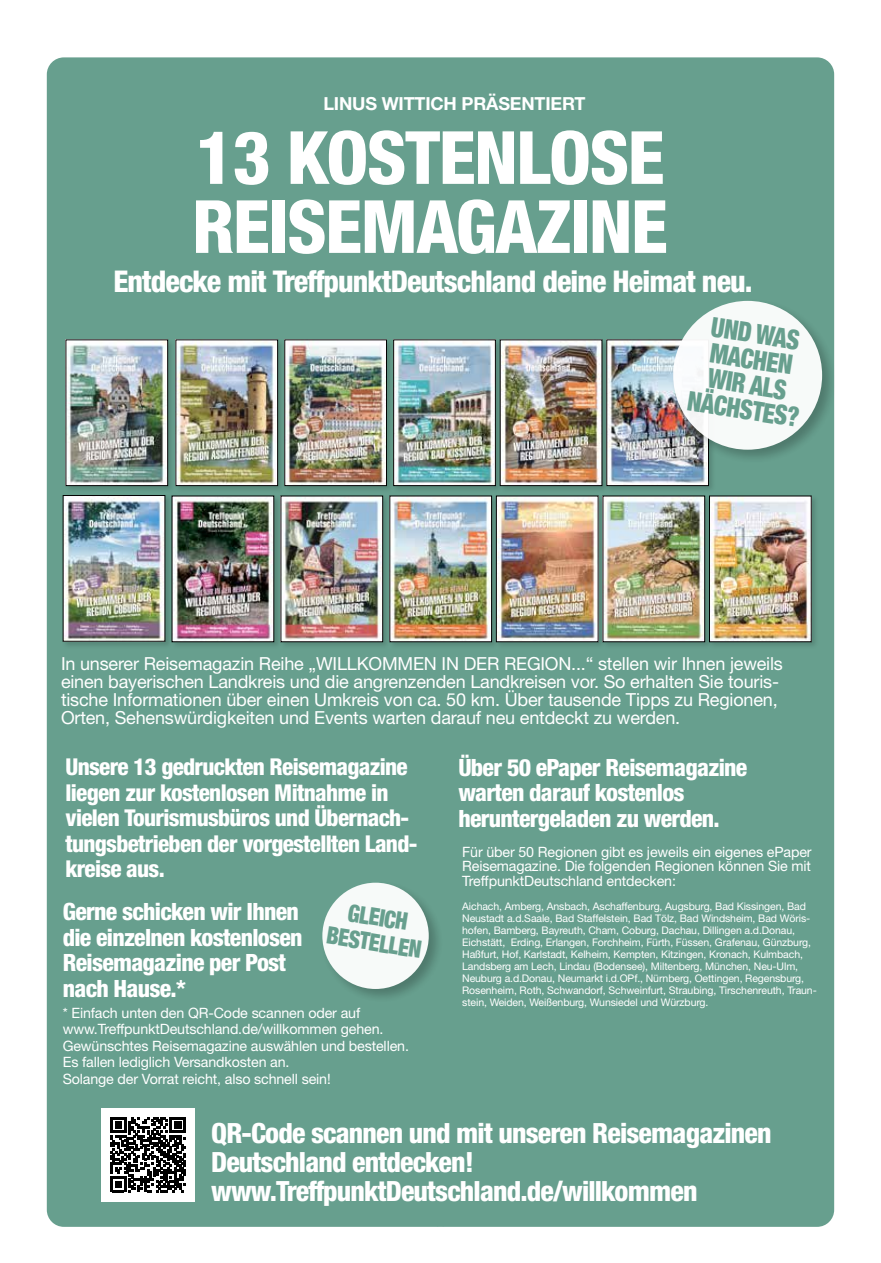
<style>
.page{position:relative;width:881px;height:1263px;background:#fff}
.page>*{position:absolute;margin:0;border:0;box-sizing:border-box;transform-origin:0 0}
.t1{font:800 condensed 73.5px/69px "Helvetica Neue LT";letter-spacing:-.02em;color:#fff}
.t2{font:800 condensed 30px "Helvetica Neue LT";letter-spacing:-.03em;color:#fff}
.t3{font:800 condensed 27.9px/29.4px "Helvetica Neue LT";letter-spacing:-.03em;color:#fff}
.t4{font:900 condensed 27px/25.5px "Helvetica Neue";color:#679f8e;text-align:center;scale:.9 1}
.t5{font:900 condensed 24px/25.5px "Helvetica Neue";color:#679f8e;text-align:center;scale:.9 1}
.t6{font:800 condensed 23.85px/25.5px "Helvetica Neue LT";letter-spacing:-.03em;color:#fff}
.t7{font:800 condensed 23.25px/25.5px "Helvetica Neue LT";letter-spacing:-.03em;color:#fff}
.t8{font:18px/18px "Helvetica Neue LT";letter-spacing:-.01em;color:#fff}
.t9{font:700 18px "Helvetica Neue LT";letter-spacing:-.01em;color:#fff}
.t10{font:14.25px/16.5px "Helvetica Neue LT";letter-spacing:-.01em;color:#fff;text-align:justify}
.t11{font:10.5px/12px "Helvetica Neue LT";letter-spacing:-.01em;color:#fff}
</style>
<div class="page">
<div style="left:47px;top:57px;width:786px;height:1170px;background:#679f8e;border-radius:17px"></div>
<div style="left:101px;top:1108px;width:94px;height:93px;background:#fff"></div>
<svg style="left:110px;top:1117px;width:76px;height:75px"></svg>
<div style="left:64px;top:338px;width:112px;height:155px;background:#000;opacity:.15"></div>
<img style="left:67px;top:341px;width:99px;height:143px">
<div style="left:65px;top:339px;width:103px;height:147px;border:1px solid #000"></div>
<div style="left:174px;top:338px;width:111px;height:155px;background:#000;opacity:.15"></div>
<img style="left:177px;top:341px;width:99px;height:143px">
<div style="left:175px;top:339px;width:103px;height:147px;border:1px solid #000"></div>
<div style="left:282px;top:338px;width:112px;height:155px;background:#000;opacity:.15"></div>
<img style="left:286px;top:341px;width:99px;height:143px">
<div style="left:284px;top:339px;width:103px;height:147px;border:1px solid #000"></div>
<div style="left:391px;top:338px;width:112px;height:155px;background:#000;opacity:.15"></div>
<img style="left:395px;top:341px;width:98px;height:143px">
<div style="left:393px;top:339px;width:102px;height:147px;border:1px solid #000"></div>
<div style="left:498px;top:338px;width:111px;height:155px;background:#000;opacity:.15"></div>
<img style="left:501px;top:341px;width:99px;height:143px">
<div style="left:604px;top:338px;width:112px;height:155px;background:#000;opacity:.15"></div>
<img style="left:608px;top:341px;width:98px;height:143px">
<div style="left:606px;top:339px;width:102px;height:147px;border:1px solid #000"></div>
<div style="left:61px;top:493px;width:112px;height:156px;background:#000;opacity:.15"></div>
<img style="left:65px;top:497px;width:98px;height:143px">
<div style="left:279px;top:494px;width:111px;height:155px;background:#000;opacity:.15"></div>
<img style="left:282px;top:498px;width:99px;height:142px">
<div style="left:280px;top:496px;width:103px;height:146px;border:1px solid #000"></div>
<div style="left:387px;top:494px;width:112px;height:155px;background:#000;opacity:.15"></div>
<img style="left:391px;top:498px;width:98px;height:142px">
<div style="left:600px;top:494px;width:112px;height:155px;background:#000;opacity:.15"></div>
<img style="left:606px;top:498px;width:96px;height:142px">
<div style="left:707px;top:494px;width:112px;height:155px;background:#000;opacity:.15"></div>
<img style="left:710px;top:498px;width:99px;height:142px">
<div style="left:494px;top:494px;width:112px;height:155px;background:#000;opacity:.15"></div>
<img style="left:498px;top:498px;width:98px;height:142px">
<div style="left:496px;top:496px;width:102px;height:146px;border:1px solid #000"></div>
<div style="left:170px;top:494px;width:112px;height:155px;background:#000;opacity:.15"></div>
<img style="left:174px;top:498px;width:98px;height:142px">
<div style="left:670px;top:298px;width:163px;height:167px;background:#000;opacity:.25"></div>
<div style="left:673px;top:301px;width:148px;height:149px;background:#f7faf9;border-radius:50%"></div>
<div style="left:319px;top:880px;width:124px;height:124px;background:#000;opacity:.25"></div>
<div style="left:322px;top:883px;width:106px;height:106px;background:#f7faf9;border-radius:50%"></div>
<h3 class="t9" style="left:323px;top:92px;width:263px">LINUS WITTICH PRÄSENTIERT</h3>
<h1 class="t1" style="left:192px;top:122px;width:477px">13 KOSTENLOSE<br>REISEMAGAZINE</h1>
<h2 class="t2" style="left:113px;top:263px;width:640px">Entdecke mit TreffpunktDeutschland deine Heimat neu.</h2>
<h3 class="t4" style="left:701px;top:311px;width:127px;rotate:9deg">UND WAS<br>MACHEN<br>WIR ALS<br>NÄCHSTES?</h3>
<p class="t8" style="left:61px;top:654px;width:723px">In unserer Reisemagazin Reihe „WILLKOMMEN IN DER REGION...“ stellen wir Ihnen jeweils einen bayerischen Landkreis und die angrenzenden Landkreisen vor. So erhalten Sie touris&shy;tische Informationen über einen Umkreis von ca. 50 km. Über tausende Tipps zu Regionen, Orten, Sehenswürdigkeiten und Events warten darauf neu entdeckt zu werden.</p>
<h3 class="t7" style="left:65px;top:754px;width:353px">Unsere 13 gedruckten Reisemagazine liegen zur kostenlosen Mitnahme in vielen Tourismusbüros und Übernach&shy;tungsbetrieben der vorgestellten Land&shy;kreise aus.</h3>
<h3 class="t6" style="left:63px;top:899px;width:241px">Gerne schicken wir Ihnen die einzelnen kostenlosen<br>Reisemagazine per Post nach Hause.*</h3>
<h3 class="t5" style="left:333px;top:896px;width:108px;rotate:9deg">GLEICH<br>BESTELLEN</h3>
<p class="t10" style="left:63px;top:1004px;width:347px;text-align:left">* Einfach unten den QR-Code scannen oder auf www.TreffpunktDeutschland.de/willkommen gehen.<br>Gewünschtes Reisemagazine auswählen und bestellen.<br>Es fallen lediglich Versandkosten an.<br>Solange der Vorrat reicht, also schnell sein!</p>
<h3 class="t6" style="left:458px;top:754px;width:290px">Über 50 ePaper Reisemagazine warten darauf kostenlos heruntergeladen zu werden.</h3>
<h3 class="t10" style="left:462px;top:845px;width:351px;line-height:14.2px">Für über 50 Regionen gibt es jeweils ein eigenes ePaper Reisemagazine. Die folgenden Regionen können Sie mit TreffpunktDeutschland entdecken:</h3>
<p class="t11" style="left:462px;top:900px;width:356px">Aichach, Amberg, Ansbach, Aschaffenburg, Augsburg, Bad Kissingen, Bad Neustadt a.d.Saale, Bad Staffelstein, Bad Tölz, Bad Windsheim, Bad Wöris&shy;hofen, Bamberg, Bayreuth, Cham, Coburg, Dachau, Dillingen a.d.Donau, Eichstätt, Erding, Erlangen, Forchheim, Fürth, Füssen, Grafenau, Günzburg, Haßfurt, Hof, Karlstadt, Kelheim, Kempten, Kitzingen, Kronach, Kulmbach, Landsberg am Lech, Lindau (Bodensee), Miltenberg, München, Neu-Ulm, Neuburg a.d.Donau, Neumarkt i.d.OPf., Nürnberg, Oettingen, Regensburg, Rosenheim, Roth, Schwandorf, Schweinfurt, Straubing, Tirschenreuth, Traun&shy;stein, Weiden, Weißenburg, Wunsiedel und Würzburg.</p>
<h3 class="t3" style="left:211px;top:1117px;width:561px">QR-Code scannen und mit unseren Reisemagazinen<br>Deutschland entdecken! www.TreffpunktDeutschland.de/willkommen</h3>
</div>
